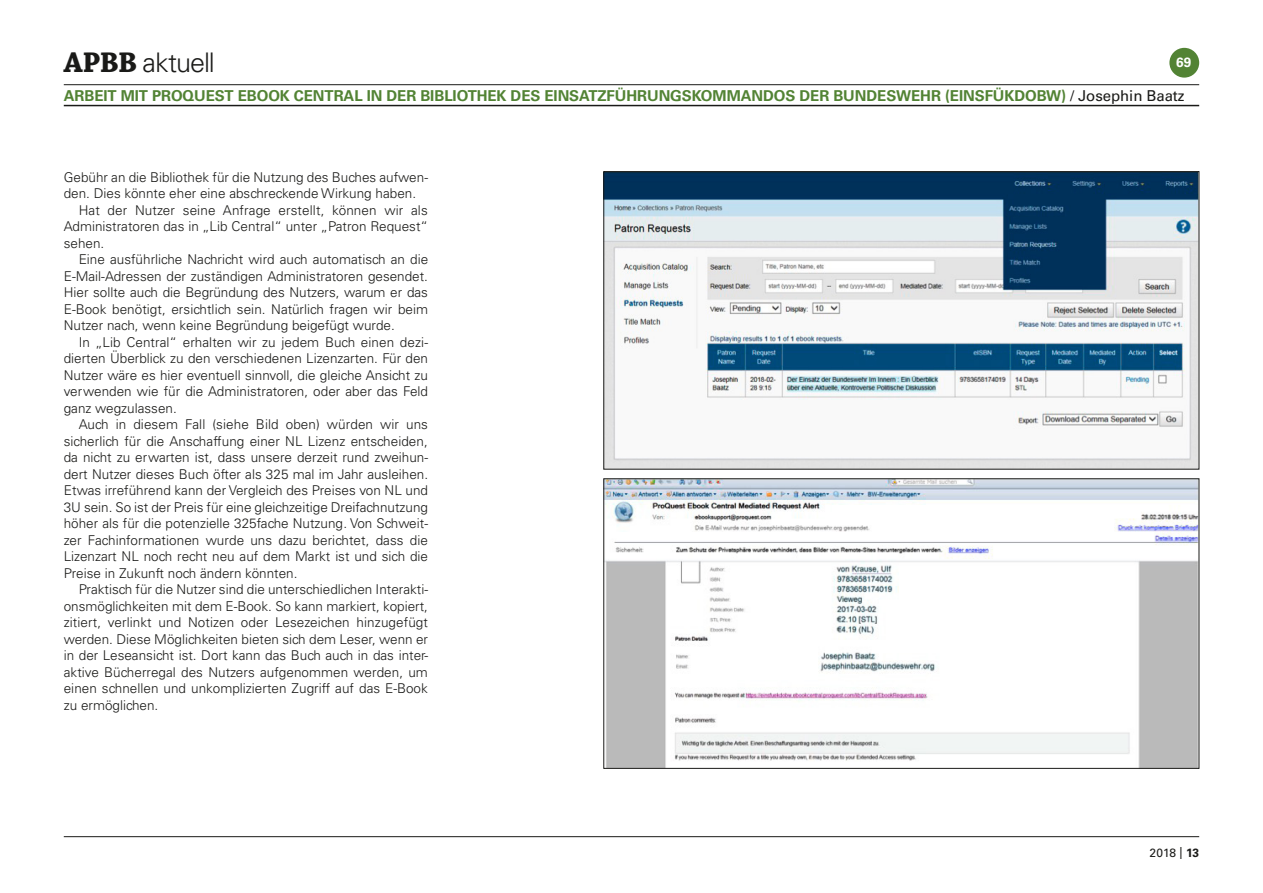
<style>
.page{position:relative;width:1263px;height:893px;background:#fff}
.page>*{position:absolute;margin:0;border:0;box-sizing:border-box;transform-origin:0 0}
.t1{font:300 27px "Univers LT Std";letter-spacing:-.04em;color:#1a1a18}
.t2{font:700 15px "Univers LT Std";letter-spacing:-.005em;color:#528334}
.Lauftext_mit_Einzug{font:300 13.5px/16.5px "Univers LT Std";color:#1a1a18;text-align:justify}
.Lauftext_mit_Einzug-2{font:700 13.5px "Univers LT Std";color:#fff}
.t3{font:12px "Univers LT Std";color:#1a1a18}
.s1{font-family:"Chaparral Pro";font-weight:700;font-size:30px}
.s2{font-weight:400;color:#1a1a18}
.s3{font-weight:700}
</style>
<div class="page">
<hr style="left:64px;top:84px;width:1135px;height:1px;background:#1a1a18">
<hr style="left:64px;top:105px;width:1135px;height:1px;background:#1a1a18">
<hr style="left:64px;top:836px;width:1135px;height:1px;background:#1a1a18">
<img style="left:605px;top:173px;width:592px;height:294px">
<div style="left:603px;top:171px;width:596px;height:298px;border:1px solid #1a1a18"></div>
<img style="left:605px;top:481px;width:592px;height:286px">
<div style="left:603px;top:479px;width:596px;height:290px;border:1px solid #1a1a18"></div>
<div style="left:1169px;top:48px;width:30px;height:30px;background:#528334;border-radius:50%"></div>
<h1 class="t1" style="left:64px;top:46px;width:153px"><span class="s1">APBB</span> aktuell</h1>
<p class="t2" style="left:64px;top:87px;width:1122px">ARBEIT MIT PROQUEST EBOOK CENTRAL IN DER BIBLIOTHEK DES EINSATZFÜHRUNGSKOMMANDOS DER BUNDESWEHR (EINSFÜKDOBW) <span class="s2">/ Josephin Baatz</span></p>
<p class="Lauftext_mit_Einzug-2" style="left:1176px;top:55px;width:17px">69</p>
<p class="Lauftext_mit_Einzug" style="left:64px;top:168px;width:366px">Gebühr an die Bibliothek für die Nutzung des Buches aufwen&shy;den. Dies könnte eher eine abschreckende Wirkung haben.</p>
<p class="Lauftext_mit_Einzug" style="left:64px;top:201px;width:366px;text-indent:15px">Hat der Nutzer seine Anfrage erstellt, können wir als Administratoren das in „Lib Central“ unter „Patron Request“ sehen.</p>
<p class="Lauftext_mit_Einzug" style="left:64px;top:251px;width:366px;text-indent:15px">Eine ausführliche Nachricht wird auch automatisch an die E-Mail-Adressen der zuständigen Administratoren gesendet.<br>Hier sollte auch die Begründung des Nutzers, warum er das E-Book benötigt, ersichtlich sein. Natürlich fragen wir beim Nutzer nach, wenn keine Begründung beigefügt wurde.</p>
<p class="Lauftext_mit_Einzug" style="left:64px;top:333px;width:366px;text-indent:15px">In „Lib Central“ erhalten wir zu jedem Buch einen dezi&shy;dierten Überblick zu den verschiedenen Lizenzarten. Für den Nutzer wäre es hier eventuell sinnvoll, die gleiche Ansicht zu verwenden wie für die Administratoren, oder aber das Feld ganz wegzulassen.</p>
<p class="Lauftext_mit_Einzug" style="left:64px;top:416px;width:366px;text-indent:15px">Auch in diesem Fall (siehe Bild oben) würden wir uns sicherlich für die Anschaffung einer NL Lizenz entscheiden, da nicht zu erwarten ist, dass unsere derzeit rund zweihun&shy;dert Nutzer dieses Buch öfter als 325 mal im Jahr ausleihen.<br>Etwas irreführend kann der Vergleich des Preises von NL und 3U sein. So ist der Preis für eine gleichzeitige Dreifachnutzung höher als für die potenzielle 325fache Nutzung. Von Schweit&shy;zer Fachinformationen wurde uns dazu berichtet, dass die Lizenzart NL noch recht neu auf dem Markt ist und sich die Preise in Zukunft noch ändern könnten.</p>
<p class="Lauftext_mit_Einzug" style="left:64px;top:581px;width:366px;text-indent:15px">Praktisch für die Nutzer sind die unterschiedlichen Interakti&shy;onsmöglichkeiten mit dem E-Book. So kann markiert, kopiert, zitiert, verlinkt und Notizen oder Lesezeichen hinzugefügt werden. Diese Möglichkeiten bieten sich dem Leser, wenn er in der Leseansicht ist. Dort kann das Buch auch in das inter&shy;aktive Bücherregal des Nutzers aufgenommen werden, um einen schnellen und unkomplizierten Zugriff auf das E-Book zu ermöglichen.</p>
<p class="t3" style="left:1149px;top:846px;width:51px">2018 | <span class="s3">13</span></p>
</div>
